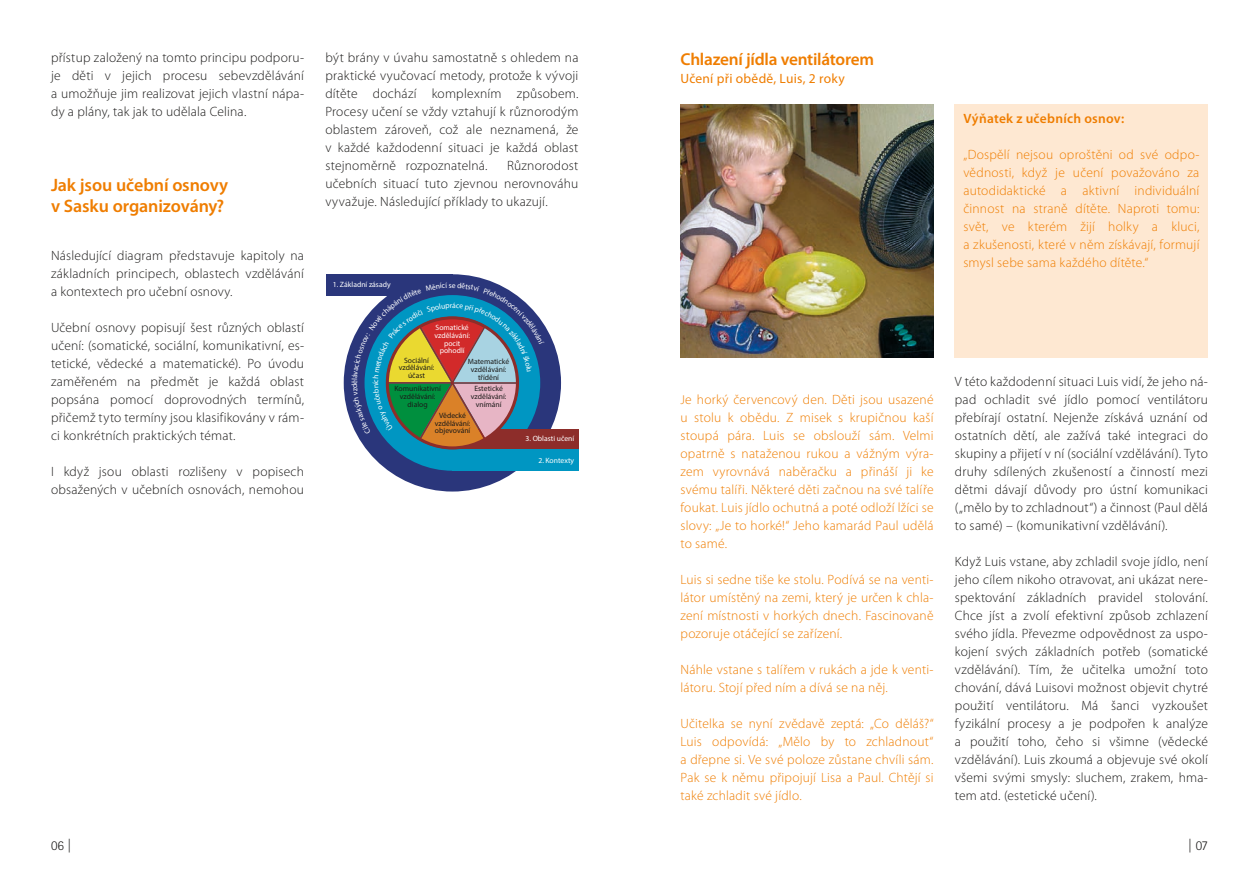
<style>
.page{position:relative;width:1259px;height:893px;background:#fff}
.page>*{position:absolute;margin:0;border:0;box-sizing:border-box;transform-origin:0 0}
.t1{font:600 18px/21px "Myriad Pro";letter-spacing:-.005em;color:#ef7d00}
.t2{font:600 17.25px "Myriad Pro";letter-spacing:-.015em;color:#ef7d00}
.t3{font:300 13.5px/18px "Myriad Pro";letter-spacing:.015em;color:#1b1a19;text-align:justify}
.t4{font:300 13.5px/18px "Myriad Pro";letter-spacing:.015em;color:#ef7d00;text-align:justify}
.t5{font:13.5px "Myriad Pro";letter-spacing:.02em;color:#ef7d00}
.t6{font:600 13.5px "Myriad Pro";letter-spacing:.02em;color:#ef7d00}
.t7{font:300 13.5px "Agfa Rotis Sans Serif";color:#1b1a19}
.t8{font:7.65px/7.6px "Myriad Pro";color:#1b1a19;text-align:center}
.t9{font:7.65px/7.6px "Myriad Pro";color:#fff;text-align:center}
.s1{font-size:12.9px}
</style>
<div class="page">
<div style="left:955px;top:104px;width:253px;height:253px;background:#fee8d2"></div>
<img style="left:680px;top:104px;width:253px;height:253px">
<div style="left:344px;top:274px;width:217px;height:218px;background:#2a367b;border-radius:50%"></div>
<div style="left:326px;top:274px;width:126px;height:21px;background:#2a367b"></div>
<div style="left:364px;top:295px;width:176px;height:176px;background:#0096c2;border-radius:50%"></div>
<div style="left:452px;top:429px;width:126px;height:20px;background:#8d2d2a"></div>
<div style="left:452px;top:449px;width:126px;height:22px;background:#0096c2"></div>
<svg style="left:352px;top:282px;width:192px;height:167px"></svg>
<p class="t3" style="left:51px;top:48px;width:255px">přístup založený na tomto principu podporu&shy;je děti v jejich procesu sebevzdělávání a umožňuje jim realizovat jejich vlastní nápa&shy;dy a plány, tak jak to udělala Celina.</p>
<h1 class="t1" style="left:51px;top:174px;width:179px">Jak jsou učební osnovy v Sasku organizovány?</h1>
<p class="t3" style="left:51px;top:246px;width:254px">Následující diagram představuje kapitoly na základních principech, oblastech vzdělávání a kontextech pro učební osnovy.</p>
<p class="t3" style="left:51px;top:318px;width:255px">Učební osnovy popisují šest různých oblastí učení: (somatické, sociální, komunikativní, es&shy;tetické, vědecké a matematické). Po úvodu zaměřeném na předmět je každá oblast popsána pomocí doprovodných termínů, přičemž tyto termíny jsou klasifikovány v rám&shy;ci konkrétních praktických témat.</p>
<p class="t3" style="left:51px;top:462px;width:254px">I když jsou oblasti rozlišeny v popisech obsažených v učebních osnovách, nemohou</p>
<p class="t3" style="left:325px;top:48px;width:255px">být brány v úvahu samostatně s ohledem na praktické vyučovací metody, protože k vývoji dítěte dochází komplexním způsobem.<br>Procesy učení se vždy vztahují k různorodým oblastem zároveň, což ale neznamená, že v každé každodenní situaci je každá oblast stejnoměrně rozpoznatelná.</p>
<p class="t3" style="left:325px;top:156px;width:255px;text-indent:182px">Různorodost učebních situací tuto zjevnou nerovnováhu vyvažuje. Následující příklady to ukazují.</p>
<p class="t9" style="left:333px;top:281px;width:59px">1. Základní zásady</p>
<p class="t9" style="left:351px;top:384px;width:5px;rotate:-90deg">ě</p>
<p class="t9" style="left:372px;top:384px;width:3px;rotate:-90deg">í</p>
<p class="t9" style="left:434px;top:324px;width:37px">Somatické vzdělávání: pocit pohodlí</p>
<p class="t8" style="left:399px;top:356px;width:37px">Sociální vzdělávání: účast</p>
<p class="t8" style="left:468px;top:358px;width:43px">Matematické vzdělávání: třídění</p>
<p class="t8" style="left:394px;top:385px;width:48px">Komunikativní vzdělávání: dialog</p>
<p class="t8" style="left:471px;top:385px;width:37px">Estetické vzdělávání: vnímání</p>
<p class="t8" style="left:435px;top:411px;width:37px">Vědecké vzdělávání: objevování</p>
<p class="t9" style="left:525px;top:435px;width:50px">3. Oblasti učení</p>
<p class="t9" style="left:538px;top:456px;width:37px">2. Kontexty</p>
<p class="t2" style="left:680px;top:48px;width:195px">Chlazení jídla ventilátorem</p>
<p class="t5" style="left:680px;top:70px;width:166px">Učení při obědě, Luis, 2 roky</p>
<p class="t6" style="left:963px;top:110px;width:162px">Výňatek z učebních osnov:</p>
<p class="t4" style="left:963px;top:145px;width:238px">„Dospělí nejsou oproštěni od své odpo&shy;vědnosti, když je učení považováno za autodidaktické a aktivní individuální činnost na straně dítěte. Naproti tomu: svět, ve kterém žijí holky a kluci, a zkušenosti, které v něm získávají, formují smysl sebe sama každého dítěte.“</p>
<p class="t4" style="left:680px;top:390px;width:255px"><span class="s1">J</span>e horký červencový den. Děti jsou usazené u stolu k obědu. Z misek s krupičnou kaší stoupá pára. Luis se obslouží sám. Velmi opatrně s nataženou rukou a vážným výra&shy;zem vyrovnává naběračku a přináší ji ke svému talíři. Některé děti začnou na své talíře foukat. Luis jídlo ochutná a poté odloží lžíci se slovy: „Je to horké!“ Jeho kamarád Paul udělá to samé.</p>
<p class="t4" style="left:680px;top:570px;width:254px">Luis si sedne tiše ke stolu. Podívá se na venti&shy;látor umístěný na zemi, který je určen k chla&shy;zení místnosti v horkých dnech. Fascinovaně pozoruje otáčející se zařízení.</p>
<p class="t4" style="left:680px;top:660px;width:254px">Náhle vstane s talířem v rukách a jde k venti&shy;látoru. Stojí před ním a dívá se na něj.</p>
<p class="t4" style="left:680px;top:714px;width:255px">Učitelka se nyní zvědavě zeptá: „Co děláš?“ Luis odpovídá: „Mělo by to zchladnout“ a dřepne si. Ve své poloze zůstane chvíli sám.<br>Pak se k němu připojují Lisa a Paul. Chtějí si také zchladit své jídlo.</p>
<p class="t3" style="left:955px;top:372px;width:255px">V této každodenní situaci Luis vidí, že jeho ná&shy;pad ochladit své jídlo pomocí ventilátoru přebírají ostatní. Nejenže získává uznání od ostatních dětí, ale zažívá také integraci do skupiny a přijetí v ní (sociální vzdělávání). Tyto druhy sdílených zkušeností a činností mezi dětmi dávají důvody pro ústní komunikaci („mělo by to zchladnout“) a činnost (Paul dělá to samé) – (komunikativní vzdělávání).</p>
<p class="t3" style="left:955px;top:552px;width:255px">Když Luis vstane, aby zchladil svoje jídlo, není jeho cílem nikoho otravovat, ani ukázat nere&shy;spektování základních pravidel stolování.<br>Chce jíst a zvolí efektivní způsob zchlazení svého jídla. Převezme odpovědnost za uspo&shy;kojení svých základních potřeb (somatické vzdělávání). Tím, že učitelka umožní toto chování, dává Luisovi možnost objevit chytré použití ventilátoru. Má šanci vyzkoušet fyzikální procesy a je podpořen k analýze a použití toho, čeho si všimne (vědecké vzdělávání). Luis zkoumá a objevuje své okolí všemi svými smysly: sluchem, zrakem, hma&shy;tem atd. (estetické učení).</p>
<p class="t7" style="left:51px;top:838px;width:22px">06 |</p>
<p class="t7" style="left:1188px;top:838px;width:21px">| 07</p>
</div>
